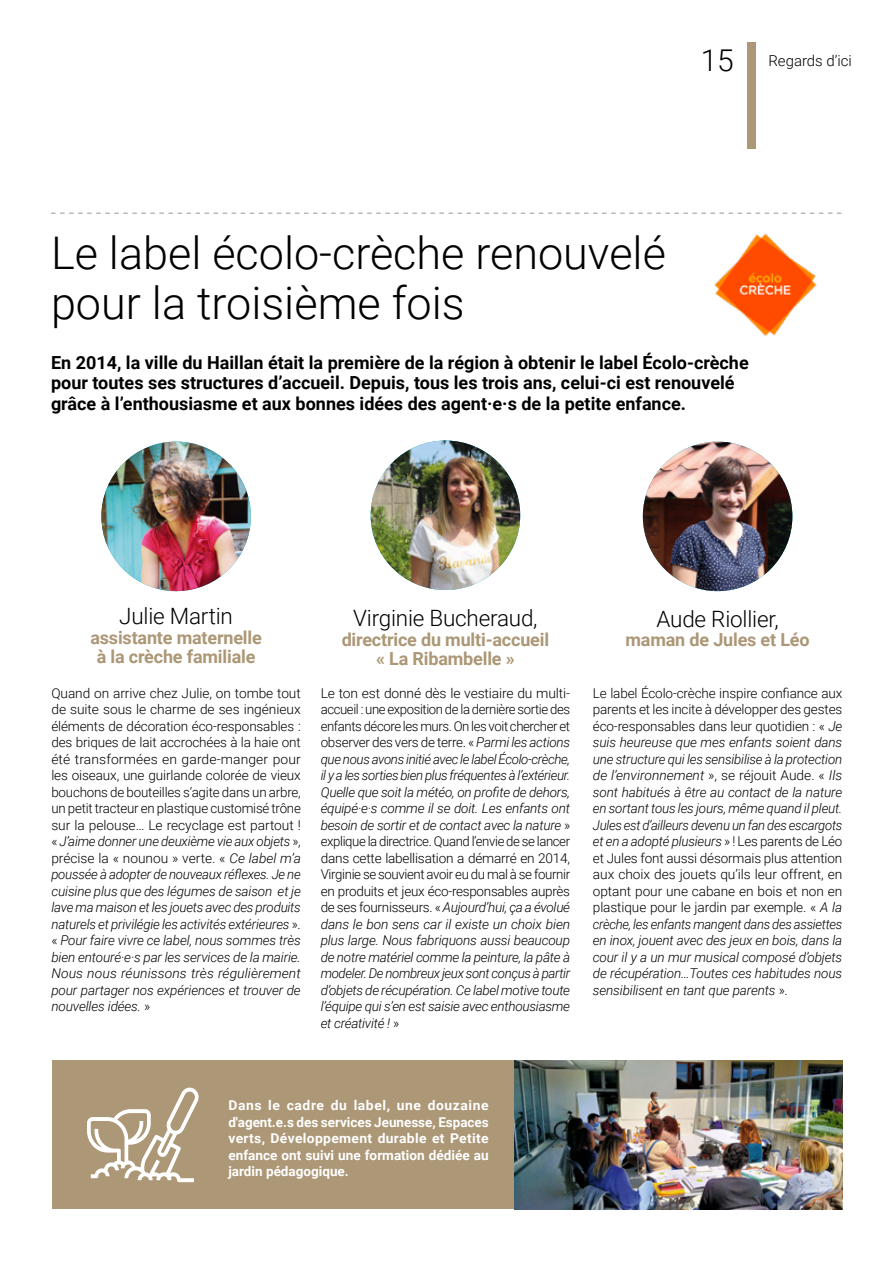
<style>
.page{position:relative;width:893px;height:1263px;background:#fff}
.page>*{position:absolute;margin:0;border:0;box-sizing:border-box;transform-origin:0 0}
.t1{font:300 45px/49.5px "Roboto";color:#000}
.t2{font:300 22.5px "Roboto";letter-spacing:-.01em;color:#000}
.t3{font:700 18px/20.7px "Roboto";color:#000}
.t4{font:700 18px/19.5px "Roboto";letter-spacing:-.01em;color:#ac9776;text-align:center}
.t5{font:300 15px "Roboto";color:#000}
.t6{font:italic 300 13.5px/16.5px "Roboto";letter-spacing:-.01em;color:#000;text-align:justify}
.t7{font:700 13.5px/16.5px "Roboto";color:#fff;text-align:justify}
.s1{font-size:30px}
.s2{font-style:normal}
</style>
<div class="page">
<svg style="left:51px;top:213px;width:790px;height:1px"></svg>
<div style="left:747px;top:42px;width:8px;height:106px;background:#ac9776"></div>
<img style="left:643px;top:442px;width:149px;height:149px;border-radius:75px">
<img style="left:371px;top:440px;width:149px;height:150px;border-radius:75px">
<img style="left:101px;top:442px;width:150px;height:149px;border-radius:75px">
<div style="left:52px;top:1061px;width:462px;height:148px;background:#ac9776"></div>
<img style="left:514px;top:1061px;width:329px;height:148px">
<svg style="left:87px;top:1087px;width:112px;height:95px"></svg>
<img style="left:714px;top:233px;width:103px;height:104px">
<p class="t5" style="left:701px;top:50px;width:153px"><span class="s1">15</span> Regards d’ici</p>
<h1 class="t1" style="left:51px;top:227px;width:616px">Le label écolo-crèche renouvelé pour la troisième fois</h1>
<p class="t3" style="left:51px;top:351px;width:699px">En 2014, la ville du Haillan était la première de la région à obtenir le label Écolo-crèche pour toutes ses structures d’accueil. Depuis, tous les trois ans, celui-ci est renouvelé grâce à l’enthousiasme et aux bonnes idées des agent·e·s de la petite enfance.</p>
<h2 class="t2" style="left:119px;top:600px;width:115px">Julie Martin</h2>
<h3 class="t4" style="left:90px;top:627px;width:173px">assistante maternelle à la crèche familiale</h3>
<h2 class="t2" style="left:353px;top:602px;width:186px">Virginie Bucheraud,</h2>
<h3 class="t4" style="left:342px;top:629px;width:209px">directrice du multi-accueil « La Ribambelle »</h3>
<h2 class="t2" style="left:656px;top:603px;width:124px">Aude Riollier,</h2>
<h3 class="t4" style="left:626px;top:629px;width:186px">maman de Jules et Léo</h3>
<p class="t6" style="left:51px;top:684px;width:251px"><span class="s2">Quand on arrive chez Julie, on tombe tout de suite sous le charme de ses ingénieux éléments de décoration éco-responsables : des briques de lait accrochées à la haie ont été transformées en garde-manger pour les oiseaux, une guirlande colorée de vieux bouchons de bouteilles s’agite dans un arbre, un petit tracteur en plastique customisé trône sur la pelouse… Le recyclage est partout ! «</span> J’aime donner une deuxième vie aux objets <span class="s2">», précise la « nounou » verte. «</span> Ce label m’a poussée à adopter de nouveaux réflexes. Je ne cuisine plus que des légumes de saison et je lave ma maison et les jouets avec des produits naturels et privilégie les activités extérieures <span class="s2">». «</span> Pour faire vivre ce label, nous sommes très bien entouré·e·s par les services de la mairie.<br>Nous nous réunissons très régulièrement pour partager nos expériences et trouver de nouvelles idées. <span class="s2">»</span></p>
<p class="t6" style="left:321px;top:684px;width:251px"><span class="s2">Le ton est donné dès le vestiaire du multi&shy;accueil : une exposition de la dernière sortie des enfants décore les murs. On les voit chercher et observer des vers de terre. «</span> Parmi les actions que nous avons initié avec le label Écolo-crèche, il y a les sorties bien plus fréquentes à l’extérieur.<br>Quelle que soit la météo, on profite de dehors, équipé·e·s comme il se doit. Les enfants ont besoin de sortir et de contact avec la nature <span class="s2">» explique la directrice. Quand l’envie de se lancer dans cette labellisation a démarré en 2014, Virginie se souvient avoir eu du mal à se fournir en produits et jeux éco-responsables auprès de ses fournisseurs. «</span> Aujourd’hui, ça a évolué dans le bon sens car il existe un choix bien plus large. Nous fabriquons aussi beaucoup de notre matériel comme la peinture, la pâte à modeler. De nombreux jeux sont conçus à partir d’objets de récupération. Ce label motive toute l’équipe qui s’en est saisie avec enthousiasme et créativité ! <span class="s2">»</span></p>
<p class="t6" style="left:593px;top:684px;width:251px"><span class="s2">Le label Écolo-crèche inspire confiance aux parents et les incite à développer des gestes éco-responsables dans leur quotidien : «</span> Je suis heureuse que mes enfants soient dans une structure qui les sensibilise à la protection de l’environnement <span class="s2">», se réjouit Aude. «</span> Ils sont habitués à être au contact de la nature en sortant tous les jours, même quand il pleut.<br>Jules est d’ailleurs devenu un fan des escargots et en a adopté plusieurs <span class="s2">» ! Les parents de Léo et Jules font aussi désormais plus attention aux choix des jouets qu’ils leur offrent, en optant pour une cabane en bois et non en plastique pour le jardin par exemple. «</span> A la crèche, les enfants mangent dans des assiettes en inox, jouent avec des jeux en bois, dans la cour il y a un mur musical composé d’objets de récupération…Toutes ces habitudes nous sensibilisent en tant que parents <span class="s2">».</span></p>
<p class="t7" style="left:228px;top:1096px;width:262px">Dans le cadre du label, une douzaine d'agent.e.s des services Jeunesse, Espaces verts, Développement durable et Petite enfance ont suivi une formation dédiée au jardin pédagogique.</p>
</div>
